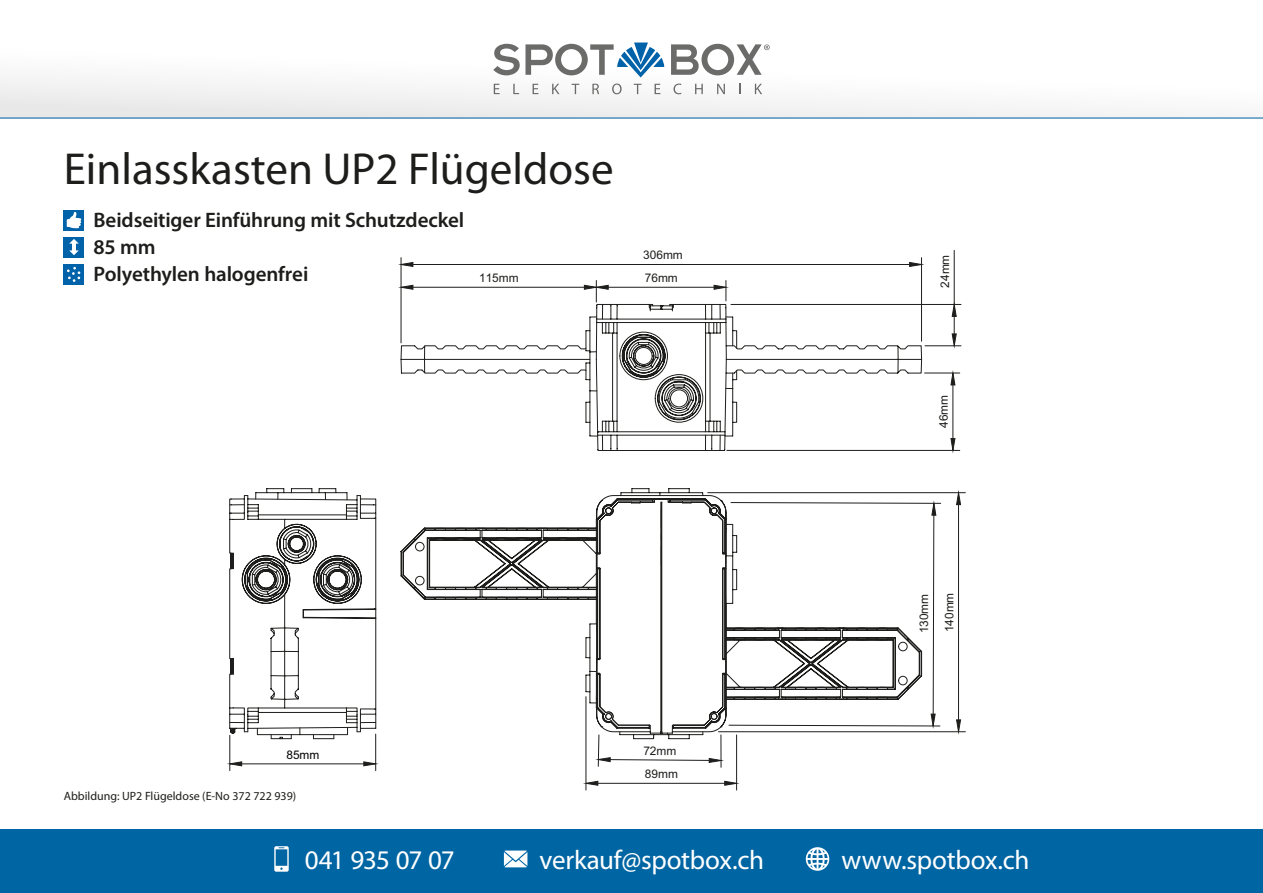
<style>
.page{position:relative;width:1263px;height:893px;background:#fff}
.page>*{position:absolute;margin:0;border:0;box-sizing:border-box;transform-origin:0 0}
.t1{font:45px "Myriad Pro";color:#1d1d1b}
.t2{font:27px "Myriad Pro";letter-spacing:-.015em;color:#fff}
.t3{font:27px "Myriad Pro";letter-spacing:-.04em;color:#fff}
.t4{font:600 21px/27px "Myriad Pro";letter-spacing:-.005em;color:#1d1d1b}
.t5{font:12px "Myriad Pro";color:#1d1d1b}
.t6{font:11.85px "Arial";color:#1d1d1b}
.t7{font:11.85px "Arial";color:#020203}
</style>
<div class="page">
<div style="left:0;top:45px;width:1263px;height:73px;background:linear-gradient(to right,#f2f2f2,#fdfdfd)"></div>
<svg style="left:493px;top:43px;width:171px;height:35px"></svg>
<svg style="left:671px;top:44px;width:99px;height:31px"></svg>
<svg style="left:494px;top:84px;width:6px;height:10px"></svg>
<svg style="left:513px;top:84px;width:6px;height:10px"></svg>
<svg style="left:532px;top:84px;width:6px;height:10px"></svg>
<svg style="left:552px;top:84px;width:7px;height:10px"></svg>
<svg style="left:572px;top:84px;width:7px;height:10px"></svg>
<svg style="left:592px;top:84px;width:7px;height:10px"></svg>
<svg style="left:612px;top:84px;width:10px;height:10px"></svg>
<svg style="left:634px;top:84px;width:7px;height:10px"></svg>
<svg style="left:654px;top:84px;width:6px;height:10px"></svg>
<svg style="left:673px;top:84px;width:8px;height:10px"></svg>
<svg style="left:695px;top:84px;width:8px;height:10px"></svg>
<svg style="left:717px;top:84px;width:8px;height:10px"></svg>
<svg style="left:755px;top:84px;width:7px;height:10px"></svg>
<hr style="left:0;top:118px;width:1263px;height:1px;background:#0062a8">
<div style="left:0;top:829px;width:1263px;height:64px;background:#0065a3"></div>
<svg style="left:274px;top:846px;width:15px;height:26px"></svg>
<svg style="left:504px;top:850px;width:23px;height:17px"></svg>
<svg style="left:806px;top:847px;width:23px;height:24px"></svg>
<svg style="left:737px;top:330px;width:185px;height:409px"></svg>
<svg style="left:229px;top:304px;width:508px;height:467px"></svg>
<svg style="left:229px;top:761px;width:13px;height:5px"></svg>
<svg style="left:363px;top:761px;width:13px;height:5px"></svg>
<hr style="left:401px;top:258px;width:1px;height:85px;background:#1d1d1b">
<hr style="left:921px;top:258px;width:1px;height:83px;background:#1d1d1b">
<hr style="left:413px;top:264px;width:497px;height:1px;background:#1d1d1b">
<svg style="left:400px;top:262px;width:14px;height:5px"></svg>
<svg style="left:909px;top:262px;width:12px;height:5px"></svg>
<hr style="left:708px;top:492px;width:257px;height:1px;background:#1d1d1b">
<hr style="left:718px;top:731px;width:247px;height:1px;background:#1d1d1b">
<hr style="left:958px;top:505px;width:1px;height:215px;background:#1d1d1b">
<svg style="left:956px;top:492px;width:5px;height:13px"></svg>
<svg style="left:956px;top:719px;width:5px;height:13px"></svg>
<svg style="left:585px;top:488px;width:152px;height:280px"></svg>
<svg style="left:728px;top:502px;width:213px;height:225px"></svg>
<svg style="left:930px;top:713px;width:6px;height:14px"></svg>
<svg style="left:931px;top:502px;width:5px;height:14px"></svg>
<hr style="left:413px;top:287px;width:171px;height:1px;background:#1d1d1b">
<svg style="left:400px;top:285px;width:14px;height:5px"></svg>
<hr style="left:608px;top:287px;width:106px;height:1px;background:#1d1d1b">
<svg style="left:584px;top:280px;width:25px;height:22px"></svg>
<svg style="left:713px;top:280px;width:14px;height:21px"></svg>
<hr style="left:586px;top:697px;width:1px;height:93px;background:#1d1d1b">
<hr style="left:736px;top:735px;width:1px;height:55px;background:#1d1d1b">
<hr style="left:598px;top:783px;width:127px;height:1px;background:#1d1d1b">
<svg style="left:585px;top:780px;width:14px;height:6px"></svg>
<svg style="left:724px;top:780px;width:13px;height:6px"></svg>
<hr style="left:727px;top:450px;width:233px;height:1px;background:#1d1d1b">
<hr style="left:924px;top:373px;width:36px;height:1px;background:#1d1d1b">
<hr style="left:952px;top:385px;width:1px;height:54px;background:#1d1d1b">
<svg style="left:950px;top:438px;width:6px;height:13px"></svg>
<svg style="left:950px;top:372px;width:6px;height:14px"></svg>
<hr style="left:925px;top:345px;width:36px;height:1px;background:#1d1d1b">
<hr style="left:731px;top:304px;width:230px;height:1px;background:#1d1d1b">
<hr style="left:954px;top:250px;width:1px;height:54px;background:#1d1d1b">
<svg style="left:951px;top:305px;width:6px;height:42px"></svg>
<svg style="left:64px;top:210px;width:20px;height:20px"></svg>
<svg style="left:67px;top:212px;width:14px;height:16px"></svg>
<div style="left:64px;top:237px;width:20px;height:20px;background:#0062a8"></div>
<svg style="left:69px;top:239px;width:10px;height:16px"></svg>
<div style="left:64px;top:264px;width:20px;height:20px;background:#0062a8"></div>
<svg style="left:67px;top:267px;width:13px;height:15px"></svg>
<h1 class="t1" style="left:64px;top:141px;width:551px">Einlasskasten UP2 Flügeldose</h1>
<p class="t4" style="left:94px;top:206px;width:372px">Beidseitiger Einführung mit Schutzdeckel<br>85 mm<br>Polyethylen halogenfrei</p>
<p class="t6" style="left:643px;top:247px;width:41px">306mm</p>
<p class="t6" style="left:479px;top:270px;width:41px">115mm</p>
<p class="t6" style="left:645px;top:270px;width:35px">76mm</p>
<p class="t7" style="left:286px;top:747px;width:35px">85mm</p>
<p class="t5" style="left:64px;top:788px;width:234px">Abbildung: UP2 Flügeldose (E-No 372 722 939)</p>
<p class="t6" style="left:643px;top:743px;width:35px">72mm</p>
<p class="t6" style="left:645px;top:766px;width:35px">89mm</p>
<p class="t6" style="left:937px;top:288px;width:35px;rotate:-90deg">24mm</p>
<p class="t6" style="left:936px;top:428px;width:35px;rotate:-90deg">46mm</p>
<p class="t6" style="left:916px;top:633px;width:41px;rotate:-90deg">m031 m</p>
<p class="t6" style="left:941px;top:632px;width:41px;rotate:-90deg">140mm</p>
<p class="t3" style="left:305px;top:843px;width:151px">041 935 07 07</p>
<p class="t2" style="left:540px;top:843px;width:226px">verkauf@spotbox.ch</p>
<p class="t2" style="left:841px;top:843px;width:189px">www.spotbox.ch</p>
</div>
